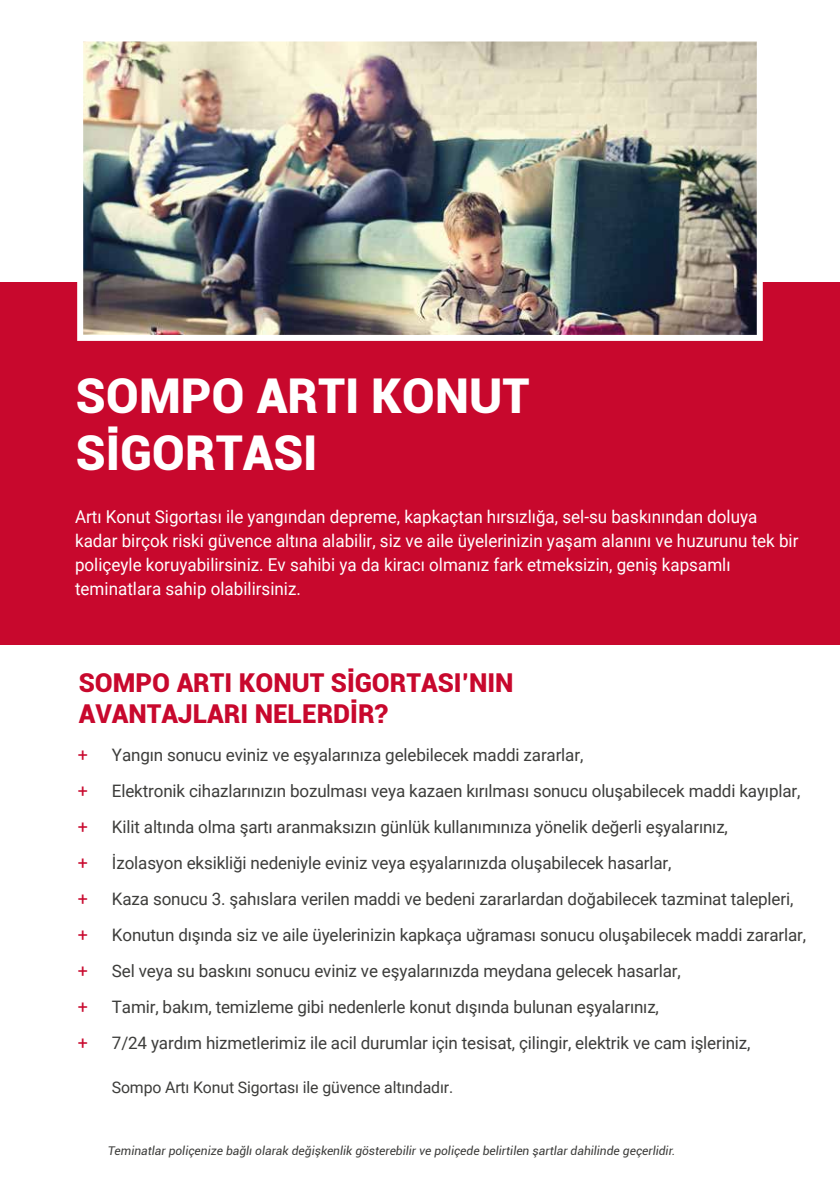
<style>
.page{position:relative;width:840px;height:1191px;background:#fff}
.page>*{position:absolute;margin:0;border:0;box-sizing:border-box;transform-origin:0 0}
.t1{font:900 48px/57.6px "Roboto";color:#fff}
.t2{font:900 26px/31.2px "Roboto";color:#c8082d}
.t3{font:18px "Roboto";color:#c8082d}
.t4{font:17.8px/24px "Roboto";color:#fff;scale:.96 1}
.t5{font:17.2px "Roboto";letter-spacing:-.01em;color:#3d3d3b}
.t6{font:16px "Roboto";letter-spacing:-.01em;color:#3d3d3b}
.t7{font:italic 12px "Roboto";color:#3d3d3b}
</style>
<div class="page">
<div style="left:0;top:282px;width:839px;height:362px;background:#c8082d"></div>
<img style="left:77px;top:41px;width:685px;height:300px">
<h1 class="t1" style="left:76px;top:365px;width:454px">SOMPO ARTI KONUT<br>SİGORTASI</h1>
<p class="t4" style="left:75px;top:504px;width:754px">Artı Konut Sigortası ile yangından depreme, kapkaçtan hırsızlığa, sel-su baskınından doluya kadar birçok riski güvence altına alabilir, siz ve aile üyelerinizin yaşam alanını ve huzurunu tek bir poliçeyle koruyabilirsiniz. Ev sahibi ya da kiracı olmanız fark etmeksizin, geniş kapsamlı teminatlara sahip olabilirsiniz.</p>
<h2 class="t2" style="left:79px;top:665px;width:436px">SOMPO ARTI KONUT SİGORTASI’NIN<br>AVANTAJLARI NELERDİR?</h2>
<p class="t3" style="left:78px;top:742px;width:12px">+</p>
<p class="t5" style="left:112px;top:742px;width:472px">Yangın sonucu eviniz ve eşyalarınıza gelebilecek maddi zararlar,</p>
<p class="t3" style="left:78px;top:778px;width:12px">+</p>
<p class="t5" style="left:112px;top:778px;width:689px">Elektronik cihazlarınızın bozulması veya kazaen kırılması sonucu oluşabilecek maddi kayıplar,</p>
<p class="t3" style="left:78px;top:814px;width:12px">+</p>
<p class="t5" style="left:112px;top:814px;width:617px">Kilit altında olma şartı aranmaksızın günlük kullanımınıza yönelik değerli eşyalarınız,</p>
<p class="t3" style="left:78px;top:850px;width:12px">+</p>
<p class="t5" style="left:112px;top:850px;width:560px">İzolasyon eksikliği nedeniyle eviniz veya eşyalarınızda oluşabilecek hasarlar,</p>
<p class="t3" style="left:78px;top:886px;width:12px">+</p>
<p class="t5" style="left:112px;top:886px;width:682px">Kaza sonucu 3. şahıslara verilen maddi ve bedeni zararlardan doğabilecek tazminat talepleri,</p>
<p class="t3" style="left:78px;top:922px;width:12px">+</p>
<p class="t5" style="left:112px;top:922px;width:695px">Konutun dışında siz ve aile üyelerinizin kapkaça uğraması sonucu oluşabilecek maddi zararlar,</p>
<p class="t3" style="left:78px;top:958px;width:12px">+</p>
<p class="t5" style="left:112px;top:958px;width:570px">Sel veya su baskını sonucu eviniz ve eşyalarınızda meydana gelecek hasarlar,</p>
<p class="t3" style="left:78px;top:994px;width:12px">+</p>
<p class="t5" style="left:112px;top:994px;width:548px">Tamir, bakım, temizleme gibi nedenlerle konut dışında bulunan eşyalarınız,</p>
<p class="t3" style="left:78px;top:1030px;width:12px">+</p>
<p class="t5" style="left:112px;top:1030px;width:639px">7/24 yardım hizmetlerimiz ile acil durumlar için tesisat, çilingir, elektrik ve cam işleriniz,</p>
<p class="t6" style="left:112px;top:1076px;width:342px">Sompo Artı Konut Sigortası ile güvence altındadır.</p>
<p class="t7" style="left:108px;top:1142px;width:568px">Teminatlar poliçenize bağlı olarak değişkenlik gösterebilir ve poliçede belirtilen şartlar dahilinde geçerlidir.</p>
</div>
